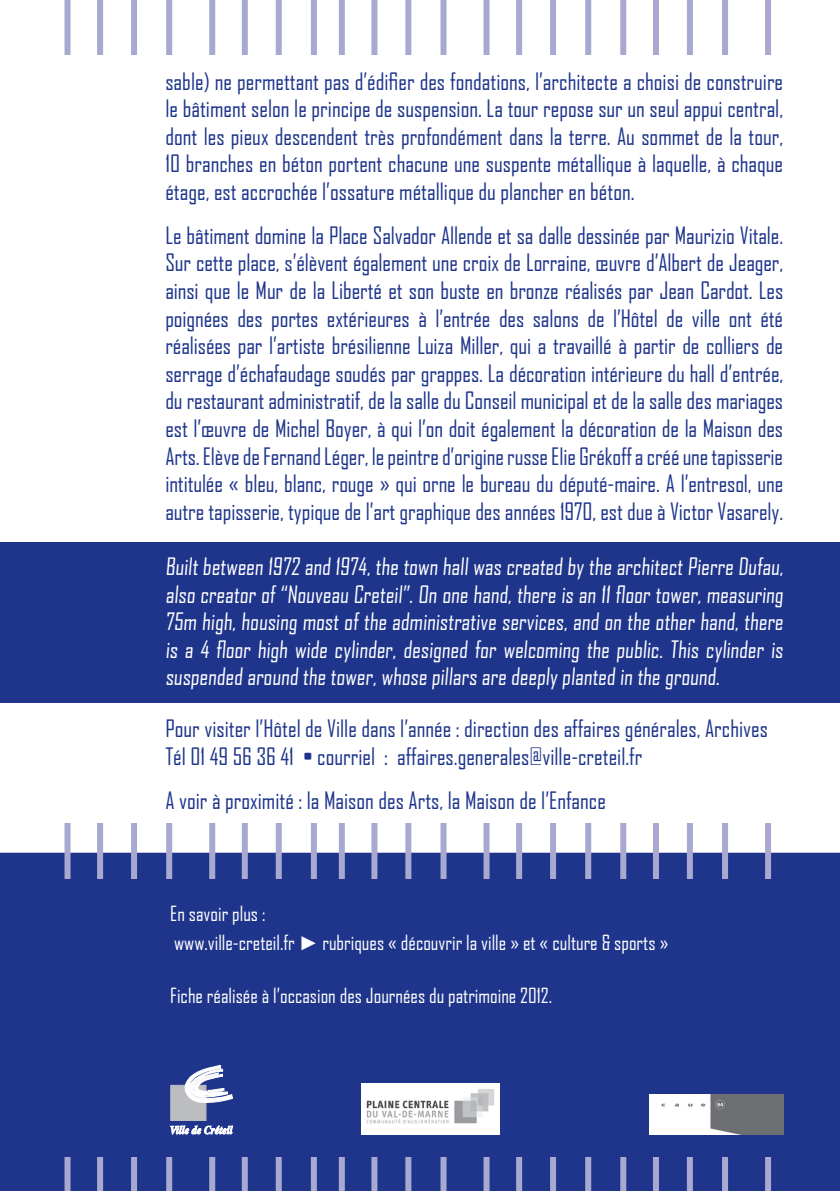
<style>
.page{position:relative;width:840px;height:1191px;background:#fff}
.page>*{position:absolute;margin:0;border:0;box-sizing:border-box;transform-origin:0 0}
.t1{font:23px/27.6px "Agency FB";color:#1e358b;text-align:justify}
.t2{font:23px/27.6px "Agency FB";color:#fff;text-align:justify}
.t3{font:20px/28.8px "Agency FB";color:#fff}
.s1{font-family:"Arial";font-weight:700}
</style>
<div class="page">
<svg style="left:0;top:850px;width:839px;height:341px;background:#293f90"></svg>
<div style="left:166px;top:0;width:6px;height:1191px;background:#a8a8d0"></div>
<div style="left:440px;top:0;width:6px;height:1191px;background:#a8a8d0"></div>
<div style="left:721px;top:0;width:6px;height:1191px;background:#a8a8d0"></div>
<div style="left:311px;top:0;width:6px;height:1191px;background:#a8a8d0"></div>
<div style="left:585px;top:0;width:6px;height:1191px;background:#a8a8d0"></div>
<div style="left:131px;top:0;width:6px;height:1191px;background:#a8a8d0"></div>
<div style="left:405px;top:0;width:6px;height:1191px;background:#a8a8d0"></div>
<div style="left:686px;top:0;width:6px;height:1191px;background:#a8a8d0"></div>
<div style="left:275px;top:0;width:6px;height:1191px;background:#a8a8d0"></div>
<div style="left:549px;top:0;width:6px;height:1191px;background:#a8a8d0"></div>
<div style="left:97px;top:0;width:6px;height:1191px;background:#a8a8d0"></div>
<div style="left:371px;top:0;width:6px;height:1191px;background:#a8a8d0"></div>
<div style="left:652px;top:0;width:6px;height:1191px;background:#a8a8d0"></div>
<div style="left:242px;top:0;width:6px;height:1191px;background:#a8a8d0"></div>
<div style="left:516px;top:0;width:6px;height:1191px;background:#a8a8d0"></div>
<div style="left:64px;top:0;width:6px;height:1191px;background:#a8a8d0"></div>
<div style="left:338px;top:0;width:6px;height:1191px;background:#a8a8d0"></div>
<div style="left:620px;top:0;width:6px;height:1191px;background:#a8a8d0"></div>
<div style="left:209px;top:0;width:6px;height:1191px;background:#a8a8d0"></div>
<div style="left:483px;top:0;width:6px;height:1191px;background:#a8a8d0"></div>
<div style="left:764px;top:0;width:6px;height:1191px;background:#a8a8d0"></div>
<div style="left:0;top:879px;width:839px;height:278px;background:#1e358b"></div>
<div style="left:52px;top:55px;width:787px;height:767px;background:#fff"></div>
<div style="left:0;top:542px;width:839px;height:161px;background:#1e358b"></div>
<img style="left:361px;top:1083px;width:138px;height:51px">
<img style="left:649px;top:1094px;width:133px;height:40px">
<svg style="left:170px;top:1125px;width:63px;height:9px"></svg>
<div style="left:170px;top:1085px;width:36px;height:35px;background:#bcbdc0;border:1px solid #bcbdc0"></div>
<svg style="left:185px;top:1065px;width:48px;height:37px"></svg>
<p class="t1" style="left:165px;top:67px;width:619px">sable) ne permettant pas d’édifier des fondations, l’architecte a choisi de construire le bâtiment selon le principe de suspension. La tour repose sur un seul appui central, dont les pieux descendent très profondément dans la terre. Au sommet de la tour, 10 branches en béton portent chacune une suspente métallique à laquelle, à chaque étage, est accrochée l’ossature métallique du plancher en béton.</p>
<p class="t1" style="left:165px;top:221px;width:619px">Le bâtiment domine la Place Salvador Allende et sa dalle dessinée par Maurizio Vitale.<br>Sur cette place, s’élèvent également une croix de Lorraine, œuvre d’Albert de Jeager, ainsi que le Mur de la Liberté et son buste en bronze réalisés par Jean Cardot. Les poignées des portes extérieures à l’entrée des salons de l’Hôtel de ville ont été réalisées par l’artiste brésilienne Luiza Miller, qui a travaillé à partir de colliers de serrage d’échafaudage soudés par grappes. La décoration intérieure du hall d’entrée, du restaurant administratif, de la salle du Conseil municipal et de la salle des mariages est l’œuvre de Michel Boyer, à qui l’on doit également la décoration de la Maison des Arts. Elève de Fernand Léger, le peintre d’origine russe Elie Grékoff a créé une tapisserie intitulée « bleu, blanc, rouge » qui orne le bureau du député-maire. A l’entresol, une autre tapisserie, typique de l’art graphique des années 1970, est due à Victor Vasarely.</p>
<p class="t2" style="left:165px;top:552px;width:621px">Built between 1972 and 1974, the town hall was created by the architect Pierre Dufau, also creator of “Nouveau Creteil”. On one hand, there is an 11 floor tower, measuring 75m high, housing most of the administrative services, and on the other hand, there is a 4 floor high wide cylinder, designed for welcoming the public. This cylinder is suspended around the tower, whose pillars are deeply planted in the ground.</p>
<p class="t1" style="left:165px;top:714px;width:604px">Pour visiter l’Hôtel de Ville dans l’année : direction des affaires générales, Archives tél 01 49 56 36 41 • courriel : affaires.generales@ville-creteil.fr</p>
<p class="t1" style="left:165px;top:786px;width:442px">A voir à proximité : la Maison des Arts, la Maison de l’Enfance</p>
<p class="t3" style="left:170px;top:899px;width:499px">En savoir plus :<br>www.ville-creteil.fr <span class="s1">►</span> rubriques « découvrir la ville » et « culture &amp; sports »</p>
<p class="t3" style="left:170px;top:980px;width:383px">Fiche réalisée à l’occasion des Journées du patrimoine 2012.</p>
</div>
